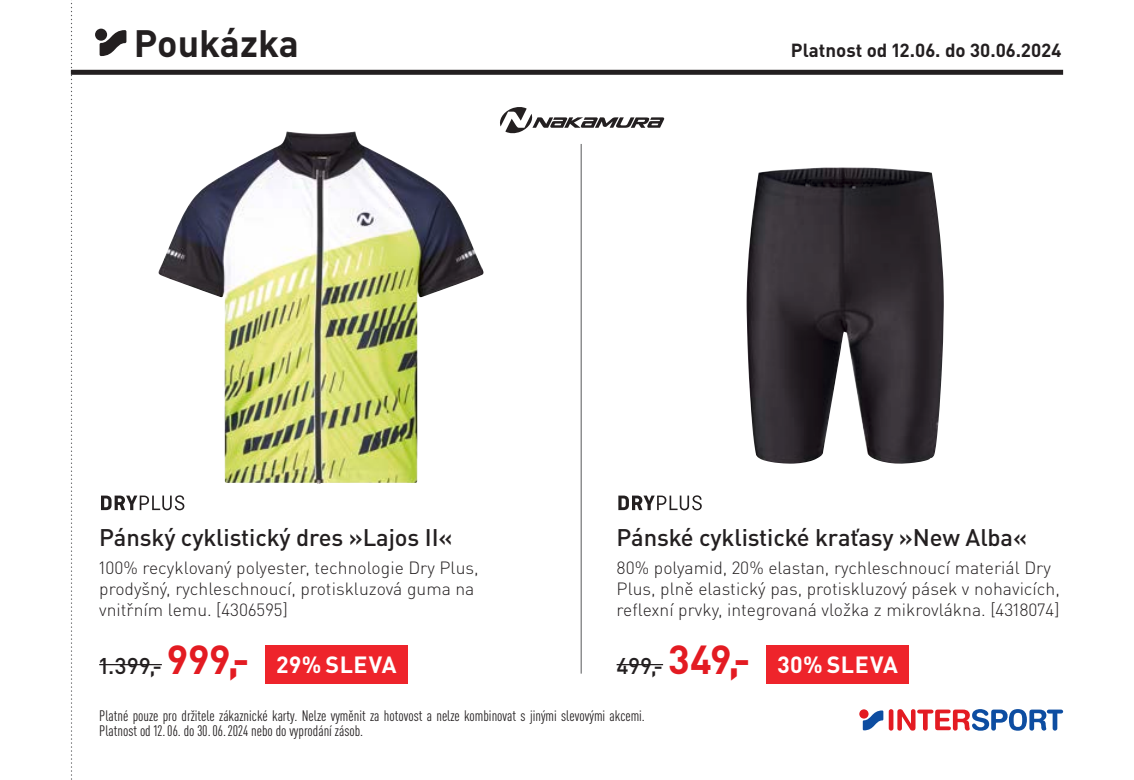
<style>
.page{position:relative;width:1134px;height:780px;background:#fff}
.page>*{position:absolute;margin:0;border:0;box-sizing:border-box;transform-origin:0 0}
.t1{font:700 37.75px "DIN Pro";color:#231f20}
.TI_1_Produktbezeichn{font:500 23.75px "DIN Pro";letter-spacing:-.005em;color:#231f20}
.t2{font:700 23.25px "DIN Pro";letter-spacing:.02em;color:#fff}
.Preis_S_faerbig{font:500 22.5px "DIN Pro";letter-spacing:.03em;color:#231f20}
.t3{font:700 18.75px "DIN Pro";color:#231f20}
.TI_3_Artikelnummer{font:300 17.5px/21px "DIN Pro";color:#231f20}
.t4{font:condensed 15px/15px "DIN Pro";color:#231f20}
.s1{font-weight:700;font-size:40px;color:#e31b22}
</style>
<div class="page">
<svg style="left:71px;top:0;width:1px;height:780px"></svg>
<div style="left:95px;top:29px;width:12px;height:12px;background:#231f20;border-radius:50%"></div>
<svg style="left:100px;top:30px;width:26px;height:26px"></svg>
<div style="left:71px;top:70px;width:992px;height:5px;background:#231f20"></div>
<hr style="left:581px;top:144px;width:1px;height:529px;background:#57585a">
<hr style="left:889px;top:709px;width:4px;height:21px;background:#e31b22;border-radius:2px">
<svg style="left:897px;top:709px;width:166px;height:21px"></svg>
<svg style="left:859px;top:709px;width:9px;height:9px"></svg>
<svg style="left:863px;top:710px;width:20px;height:20px"></svg>
<svg style="left:500px;top:107px;width:164px;height:27px"></svg>
<img style="left:158px;top:131px;width:326px;height:353px">
<hr style="left:99px;top:664px;width:63px;height:1px;background:#231f20">
<img style="left:747px;top:167px;width:197px;height:297px">
<hr style="left:617px;top:664px;width:46px;height:1px;background:#231f20">
<div style="left:767px;top:644px;width:142px;height:39px;background:#ee242b"></div>
<div style="left:266px;top:644px;width:142px;height:39px;background:#ee242b"></div>
<svg style="left:101px;top:495px;width:83px;height:15px"></svg>
<svg style="left:618px;top:495px;width:84px;height:15px"></svg>
<p class="t1" style="left:134px;top:11px;width:166px">Poukázka</p>
<p class="t3" style="left:791px;top:34px;width:272px">Platnost od 12.06. do 30.06.2024</p>
<p class="TI_1_Produktbezeichn" style="left:99px;top:518px;width:355px">Pánský cyklistický dres »Lajos II«</p>
<p class="TI_3_Artikelnummer" style="left:99px;top:556px;width:381px">100% recyklovaný polyester, technologie Dry Plus, prodyšný, rychleschnoucí, protiskluzová guma na vnitřním lemu. [4306595]</p>
<p class="Preis_S_faerbig" style="left:99px;top:647px;width:152px">1.399,- <span class="s1">999,-</span></p>
<p class="TI_1_Produktbezeichn" style="left:617px;top:518px;width:412px">Pánské cyklistické kraťasy »New Alba«</p>
<p class="TI_3_Artikelnummer" style="left:617px;top:556px;width:445px">80% polyamid, 20% elastan, rychleschnoucí materiál Dry<br>Plus, plně elastický pas, protiskluzový pásek v nohavicích, reflexní prvky, integrovaná vložka z mikrovlákna. [4318074]</p>
<p class="t2" style="left:276px;top:645px;width:122px">29% SLEVA</p>
<p class="Preis_S_faerbig" style="left:617px;top:647px;width:135px">499,- <span class="s1">349,-</span></p>
<p class="t2" style="left:777px;top:645px;width:122px">30% SLEVA</p>
<p class="t4" style="left:99px;top:706px;width:547px">Platné pouze pro držitele zákaznické karty. Nelze vyměnit za hotovost a nelze kombinovat s jinými slevovými akcemi.<br>Platnost od 12.06. do 30.06.2024 nebo do vyprodání zásob.</p>
</div>
